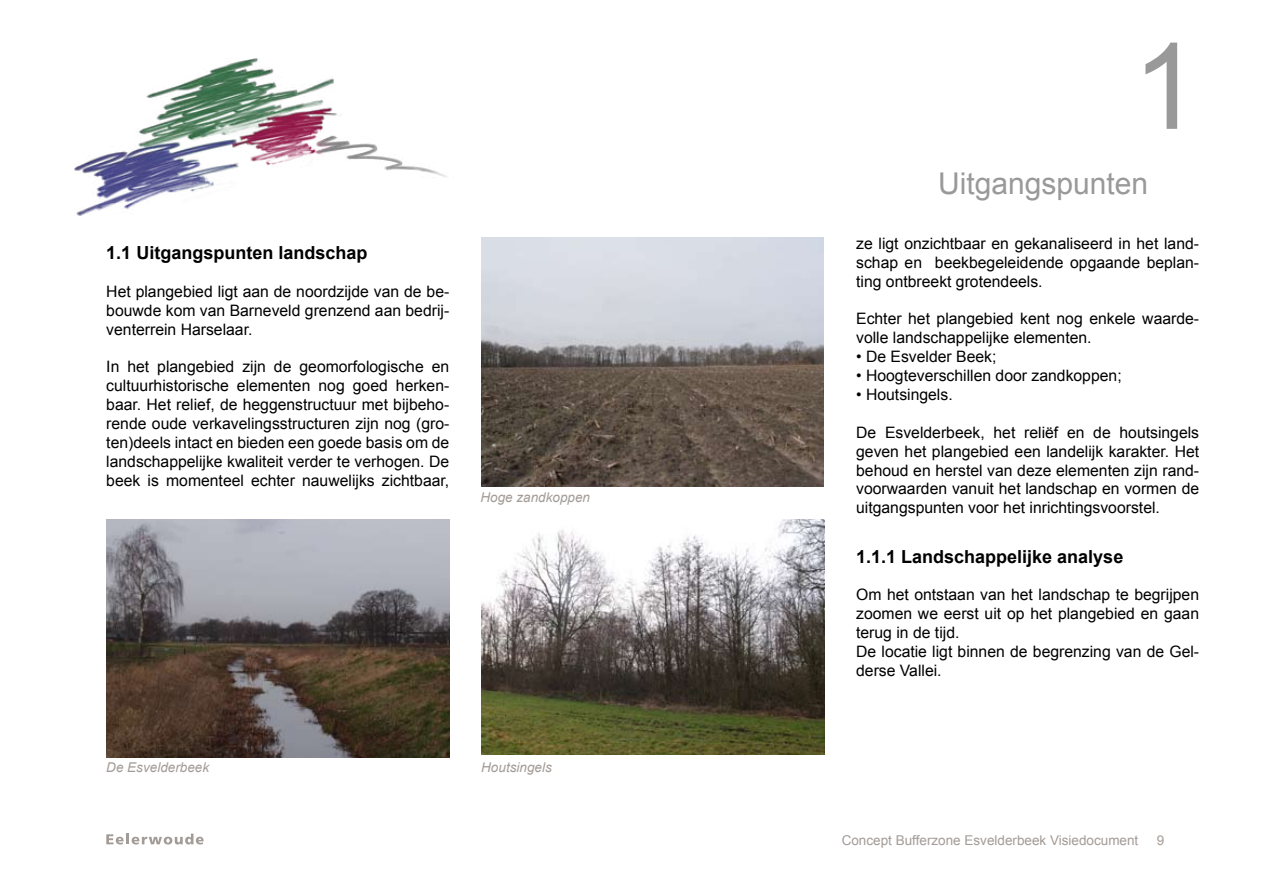
<style>
.page{position:relative;width:1263px;height:893px;background:#fff}
.page>*{position:absolute;margin:0;border:0;box-sizing:border-box;transform-origin:0 0}
.t1{font:120px "Arial";color:#999}
.t2{font:30px "Arial";color:#999}
.t3{font:700 18px "Arial";color:#000}
.t4{font:15.75px/18.9px "Arial";color:#000;text-align:justify}
.t5{font:13.5px "Arial";color:#a39b96}
.t6{font:italic 13.5px "Arial";color:#a39b96}
</style>
<div class="page">
<svg style="left:106px;top:834px;width:98px;height:10px"></svg>
<img style="left:74px;top:58px;width:373px;height:158px">
<img style="left:106px;top:519px;width:343px;height:239px">
<img style="left:481px;top:237px;width:342px;height:250px">
<img style="left:481px;top:519px;width:343px;height:235px">
<p class="t3" style="left:106px;top:241px;width:263px">1.1 Uitgangspunten landschap</p>
<p class="t4" style="left:106px;top:282px;width:345px">Het plangebied ligt aan de noordzijde van de be&shy;bouwde kom van Barneveld grenzend aan bedrij&shy;venterrein Harselaar.</p>
<p class="t4" style="left:106px;top:358px;width:344px">I n het plangebied zijn de geomorfologische en cultuurhistorische elementen nog goed herken&shy;baar. Het relief, de heggenstructuur met bijbeho&shy;rende oude verkavelingsstructuren zijn nog (gro&shy;ten)deels intact en bieden een goede basis om de landschappelijke kwaliteit verder te verhogen. De beek is momenteel echter nauwelijks zichtbaar,</p>
<p class="t6" style="left:480px;top:489px;width:111px">Hoge zandkoppen</p>
<p class="t6" style="left:106px;top:759px;width:104px">De Esvelderbeek</p>
<p class="t6" style="left:481px;top:759px;width:72px">Houtsingels</p>
<h1 class="t1" style="left:1132px;top:8px;width:68px">1</h1>
<h2 class="t2" style="left:676px;top:164px;width:48px">U</h2>
<h2 class="t2" style="left:960px;top:164px;width:190px">itgangspunten</h2>
<p class="t4" style="left:856px;top:234px;width:344px">ze ligt onzichtbaar en gekanaliseerd in het land&shy;schap en beekbegeleidende opgaande beplan&shy;ting ontbreekt grotendeels.</p>
<p class="t4" style="left:856px;top:310px;width:344px">Echter het plangebied kent nog enkele waarde&shy;volle landschappelijke elementen.</p>
<p class="t4" style="left:856px;top:347px;width:142px">• De Esvelder Beek;</p>
<p class="t4" style="left:856px;top:366px;width:267px">• Hoogteverschillen door zandkoppen;</p>
<p class="t4" style="left:856px;top:385px;width:98px">• Houtsingels.</p>
<p class="t4" style="left:856px;top:423px;width:344px">De Esvelderbeek, het reliëf en de houtsingels geven het plangebied een landelijk karakter. Het behoud en herstel van deze elementen zijn rand&shy;voorwaarden vanuit het landschap en vormen de uitgangspunten voor het inrichtingsvoorstel.</p>
<p class="t3" style="left:856px;top:544px;width:269px">1.1.1 Landschappelijke analyse</p>
<p class="t4" style="left:856px;top:586px;width:344px;text-align:left">Om het ontstaan van het landschap te begrijpen zoomen we eerst uit op het plangebied en gaan terug in de tijd.<br>De locatie ligt binnen de begrenzing van de Gel&shy;derse Vallei.</p>
<p class="t5" style="left:842px;top:831px;width:298px">Concept Bufferzone Esvelderbeek Visiedocument</p>
<p class="t5" style="left:1157px;top:831px;width:9px">9</p>
</div>
